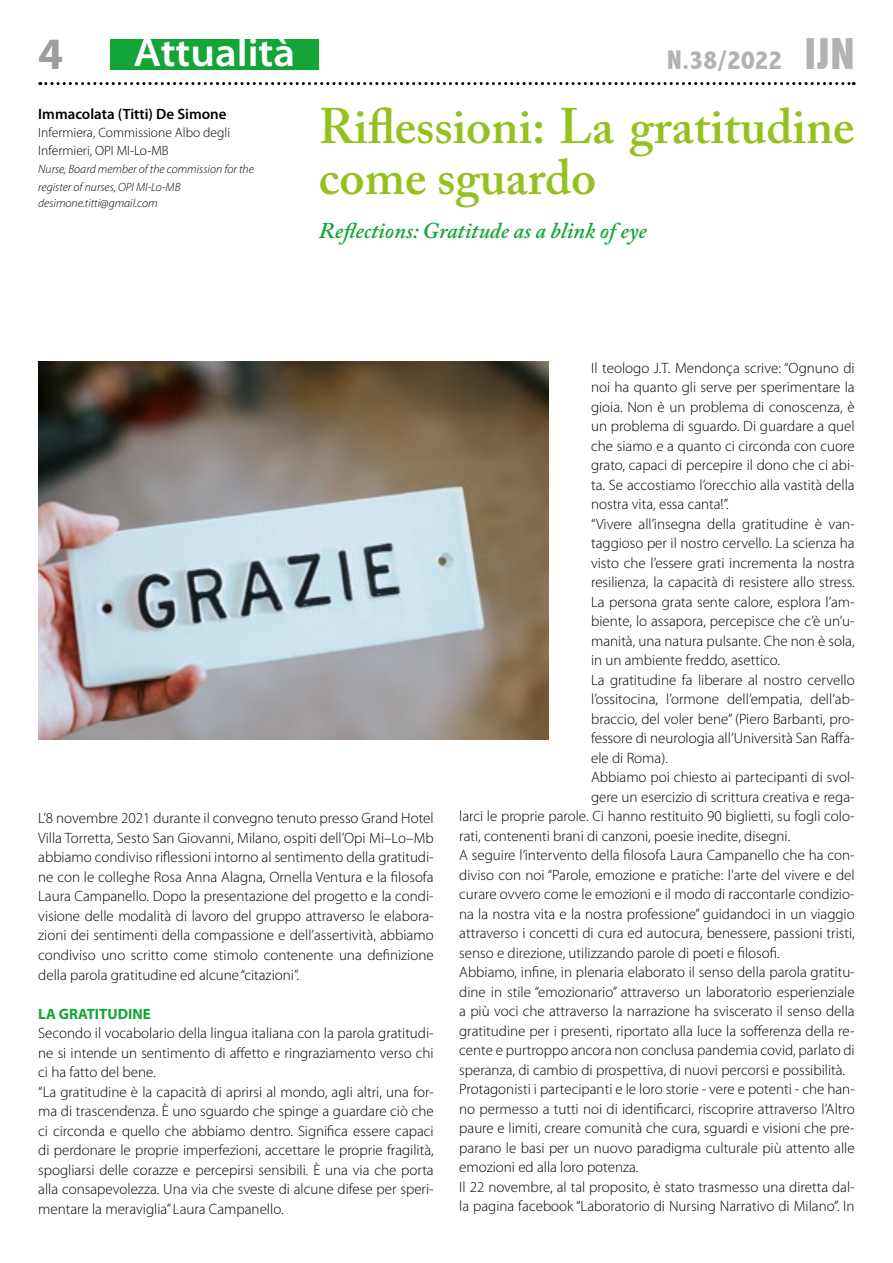
<style>
.page{position:relative;width:893px;height:1263px;background:#fff}
.page>*{position:absolute;margin:0;border:0;box-sizing:border-box;transform-origin:0 0}
.t1{font:600 49.5px/51px "Adobe Caslon Pro";color:#95c11f}
.t2{font:700 45px "Myriad Pro";color:#9d9d9c}
.t3{font:600 semi-expanded 39.9px "Myriad Pro";color:#fff}
.t4{font:800 condensed 27px "Abadi";color:#b3b2b2}
.t5{font:italic 600 22.5px "Adobe Caslon Pro";color:#13a538}
.t6{font:300 15px/19.5px "Myriad Pro";color:#000;text-align:justify}
.t7{font:600 15px "Myriad Pro";color:#000}
.t8{font:700 15px "Myriad Pro";color:#13a538}
.t9{font:300 13.5px/18px "Myriad Pro";color:#000}
.t10{font:italic 300 12px/18px "Myriad Pro";color:#000}
.s1{font-size:45px}
</style>
<div class="page">
<svg style="left:40px;top:82px;width:814px;height:3px"></svg>
<div style="left:110px;top:39px;width:209px;height:30px;background:#13a538"></div>
<img style="left:38px;top:361px;width:511px;height:379px">
<h3 class="t3" style="left:133px;top:31px;width:163px">Attualità</h3>
<h2 class="t2" style="left:38px;top:24px;width:26px">4</h2>
<h3 class="t4" style="left:667px;top:45px;width:189px">N.38/2022 <span class="s1">IJN</span></h3>
<h1 class="t1" style="left:319px;top:100px;width:537px">Riflessioni: La gratitudine come sguardo</h1>
<p class="t7" style="left:38px;top:104px;width:190px">Immacolata (Titti) De Simone</p>
<p class="t9" style="left:38px;top:123px;width:193px">Infermiera, Commissione Albo degli<br>Infermieri, OPI MI-Lo-MB</p>
<p class="t10" style="left:38px;top:160px;width:217px">Nurse, Board member of the commission for the register of nurses, OPI MI-Lo-MB</p>
<p class="t10" style="left:38px;top:194px;width:121px">desimone.titti@gmail.com</p>
<h3 class="t5" style="left:319px;top:217px;width:330px">Reflections: Gratitude as a blink of eye</h3>
<p class="t6" style="left:38px;top:809px;width:397px">L’8 novembre 2021 durante il convegno tenuto presso Grand Hotel Villa Torretta, Sesto San Giovanni, Milano, ospiti dell’Opi Mi–Lo–Mb abbiamo condiviso riflessioni intorno al sentimento della gratitudi&shy;ne con le colleghe Rosa Anna Alagna, Ornella Ventura e la filosofa Laura Campanello. Dopo la presentazione del progetto e la condi&shy;visione delle modalità di lavoro del gruppo attraverso le elabora&shy;zioni dei sentimenti della compassione e dell’assertività, abbiamo condiviso uno scritto come stimolo contenente una definizione della parola gratitudine ed alcune “citazioni”.</p>
<p class="t8" style="left:38px;top:1004px;width:114px">LA GRATITUDINE</p>
<p class="t6" style="left:38px;top:1023px;width:397px;text-align:left">Secondo il vocabolario della lingua italiana con la parola gratitudi&shy;ne si intende un sentimento di affetto e ringraziamento verso chi ci ha fatto del bene.<br>“La gratitudine è la capacità di aprirsi al mondo, agli altri, una for&shy;ma di trascendenza. È uno sguardo che spinge a guardare ciò che ci circonda e quello che abbiamo dentro. Significa essere capaci di perdonare le proprie imperfezioni, accettare le proprie fragilità, spogliarsi delle corazze e percepirsi sensibili. È una via che porta alla consapevolezza. Una via che sveste di alcune difese per speri&shy;mentare la meraviglia” Laura Campanello.</p>
<p class="t6" style="left:591px;top:358px;width:265px">Il teologo J.T. Mendonça scrive: “Ognuno di</p>
<p class="t6" style="left:591px;top:378px;width:265px">noi ha quanto gli serve per sperimentare la</p>
<p class="t6" style="left:591px;top:397px;width:265px">gioia. Non è un problema di conoscenza, è</p>
<p class="t6" style="left:591px;top:417px;width:265px">un problema di sguardo. Di guardare a quel</p>
<p class="t6" style="left:591px;top:436px;width:265px">che siamo e a quanto ci circonda con cuore</p>
<p class="t6" style="left:591px;top:456px;width:265px">grato, capaci di percepire il dono che ci abi-</p>
<p class="t6" style="left:591px;top:475px;width:265px">ta. Se accostiamo l’orecchio alla vastità della</p>
<p class="t6" style="left:591px;top:495px;width:139px">nostra vita, essa canta!”.</p>
<p class="t6" style="left:591px;top:514px;width:265px">“Vivere all’insegna della gratitudine è van-</p>
<p class="t6" style="left:591px;top:534px;width:265px">taggioso per il nostro cervello. La scienza ha</p>
<p class="t6" style="left:591px;top:553px;width:265px">visto che l’essere grati incrementa la nostra</p>
<p class="t6" style="left:591px;top:573px;width:265px">resilienza, la capacità di resistere allo stress.</p>
<p class="t6" style="left:591px;top:592px;width:265px">La persona grata sente calore, esplora l’am-</p>
<p class="t6" style="left:591px;top:612px;width:265px">biente, lo assapora, percepisce che c’è un’u-</p>
<p class="t6" style="left:591px;top:631px;width:265px">manità, una natura pulsante. Che non è sola,</p>
<p class="t6" style="left:591px;top:651px;width:191px">in un ambiente freddo, asettico.</p>
<p class="t6" style="left:591px;top:670px;width:265px">La gratitudine fa liberare al nostro cervello</p>
<p class="t6" style="left:591px;top:690px;width:265px">l’ossitocina, l’ormone dell’empatia, dell’ab-</p>
<p class="t6" style="left:591px;top:709px;width:265px">braccio, del voler bene” (Piero Barbanti, pro-</p>
<p class="t6" style="left:591px;top:729px;width:265px">fessore di neurologia all’Università San Raffa-</p>
<p class="t6" style="left:591px;top:748px;width:78px">ele di Roma).</p>
<p class="t6" style="left:591px;top:768px;width:265px">Abbiamo poi chiesto ai partecipanti di svol-</p>
<p class="t6" style="left:591px;top:787px;width:265px">gere un esercizio di scrittura creativa e rega-</p>
<p class="t6" style="left:459px;top:807px;width:397px">larci le proprie parole. Ci hanno restituito 90 biglietti, su fogli colo-</p>
<p class="t6" style="left:459px;top:826px;width:333px">rati, contenenti brani di canzoni, poesie inedite, disegni.</p>
<p class="t6" style="left:459px;top:846px;width:397px">A seguire l’intervento della filosofa Laura Campanello che ha con-</p>
<p class="t6" style="left:459px;top:865px;width:397px">diviso con noi “Parole, emozione e pratiche: l'arte del vivere e del</p>
<p class="t6" style="left:459px;top:885px;width:397px">curare ovvero come le emozioni e il modo di raccontarle condizio-</p>
<p class="t6" style="left:459px;top:904px;width:397px">na la nostra vita e la nostra professione” guidandoci in un viaggio</p>
<p class="t6" style="left:459px;top:924px;width:397px">attraverso i concetti di cura ed autocura, benessere, passioni tristi,</p>
<p class="t6" style="left:459px;top:943px;width:322px">senso e direzione, utilizzando parole di poeti e filosofi.</p>
<p class="t6" style="left:459px;top:963px;width:397px">Abbiamo, infine, in plenaria elaborato il senso della parola gratitu-</p>
<p class="t6" style="left:459px;top:982px;width:397px">dine in stile “emozionario” attraverso un laboratorio esperienziale</p>
<p class="t6" style="left:459px;top:1002px;width:397px">a più voci che attraverso la narrazione ha sviscerato il senso della</p>
<p class="t6" style="left:459px;top:1021px;width:397px">gratitudine per i presenti, riportato alla luce la sofferenza della re-</p>
<p class="t6" style="left:459px;top:1041px;width:397px">cente e purtroppo ancora non conclusa pandemia covid, parlato di</p>
<p class="t6" style="left:459px;top:1060px;width:387px">speranza, di cambio di prospettiva, di nuovi percorsi e possibilità.</p>
<p class="t6" style="left:459px;top:1080px;width:397px">Protagonisti i partecipanti e le loro storie - vere e potenti - che han-</p>
<p class="t6" style="left:459px;top:1099px;width:397px">no permesso a tutti noi di identificarci, riscoprire attraverso l’Altro</p>
<p class="t6" style="left:459px;top:1119px;width:397px">paure e limiti, creare comunità che cura, sguardi e visioni che pre-</p>
<p class="t6" style="left:459px;top:1138px;width:397px">parano le basi per un nuovo paradigma culturale più attento alle</p>
<p class="t6" style="left:459px;top:1158px;width:181px">emozioni ed alla loro potenza.</p>
<p class="t6" style="left:459px;top:1177px;width:397px">Il 22 novembre, al tal proposito, è stato trasmesso una diretta dal-</p>
<p class="t6" style="left:459px;top:1197px;width:397px">la pagina facebook “Laboratorio di Nursing Narrativo di Milano”. In</p>
</div>
